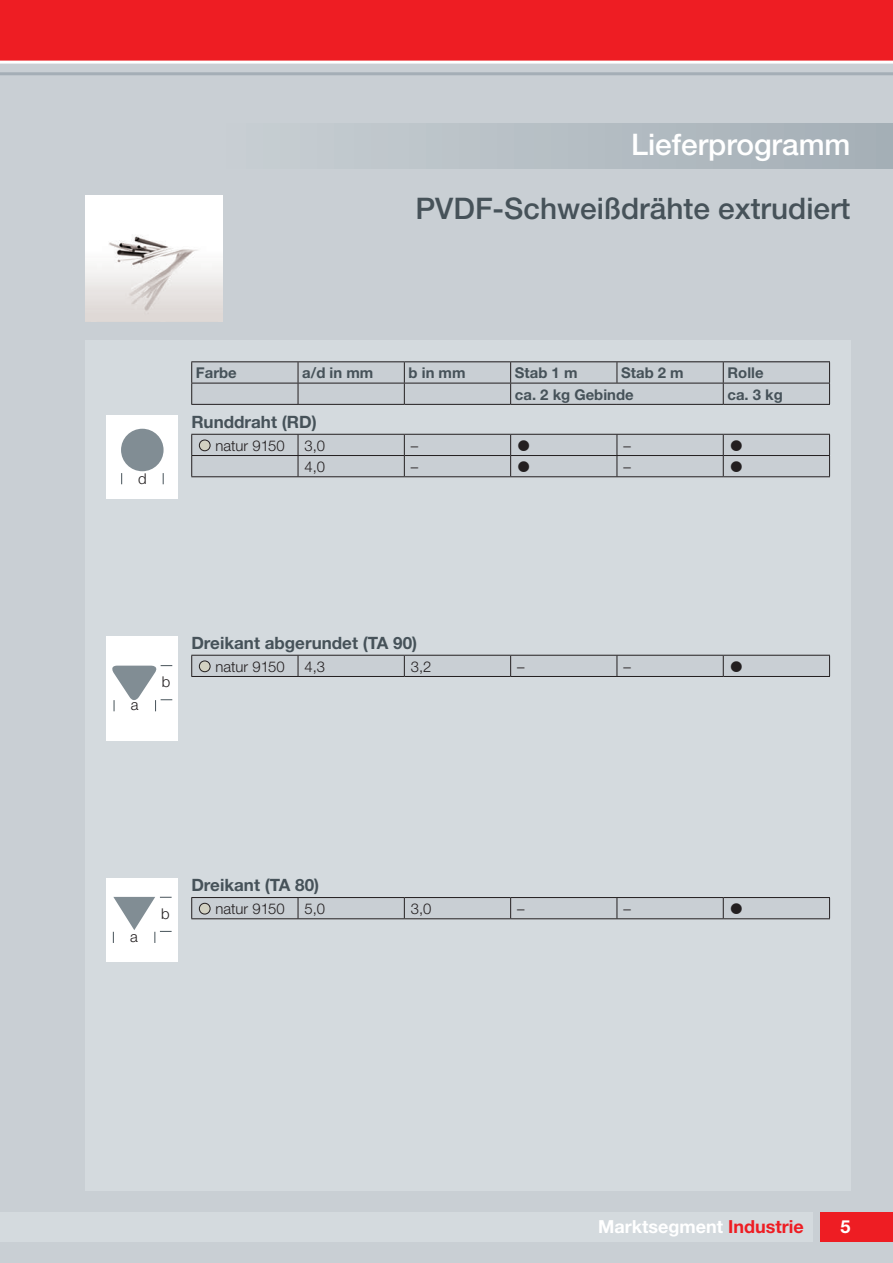
<style>
.page{position:relative;width:893px;height:1263px;background:#c9cfd4}
.page>*{position:absolute;margin:0;border:0;box-sizing:border-box;transform-origin:0 0}
.t1{font:500 29.7px "Helvetica Neue";color:#465259}
.t2{font:500 29.7px "Helvetica Neue";color:#fff}
.t3{font:700 18px "Helvetica Neue";color:#fff}
.t4{font:700 16.95px "Helvetica Neue";color:#465259}
.t5{font:300 14.85px "Helvetica Neue";color:#231f20}
.t6{font:700 14.85px "Helvetica Neue";color:#465259}
.s1{color:#ee1d23}
</style>
<div class="page">
<div style="left:0;top:0;width:893px;height:62px;background:#ee1d23"></div>
<hr style="left:0;top:61px;width:893px;height:3px;background:#fff">
<hr style="left:0;top:72px;width:893px;height:3px;background:#a4aeb6">
<div style="left:0;top:1212px;width:812px;height:30px;background:#d4dade"></div>
<div style="left:821px;top:1212px;width:72px;height:30px;background:#ee1d23"></div>
<div style="left:43px;top:123px;width:850px;height:46px;background:linear-gradient(to right,#cfd4d9,#a5b0b7)"></div>
<div style="left:85px;top:340px;width:765px;height:851px;background:#d4dade"></div>
<div style="left:106px;top:415px;width:72px;height:83px;background:#fff"></div>
<div style="left:121px;top:429px;width:43px;height:42px;background:#818d94;border-radius:50%"></div>
<hr style="left:191px;top:676px;width:107px;height:1px;background:#231f20">
<hr style="left:298px;top:676px;width:106px;height:1px;background:#231f20">
<hr style="left:404px;top:676px;width:107px;height:1px;background:#231f20">
<hr style="left:511px;top:676px;width:106px;height:1px;background:#231f20">
<hr style="left:617px;top:676px;width:106px;height:1px;background:#231f20">
<hr style="left:723px;top:676px;width:107px;height:1px;background:#231f20">
<div style="left:106px;top:636px;width:72px;height:105px;background:#fff"></div>
<svg style="left:112px;top:665px;width:60px;height:46px"></svg>
<div style="left:106px;top:878px;width:72px;height:84px;background:#fff"></div>
<svg style="left:113px;top:897px;width:59px;height:46px"></svg>
<img style="left:85px;top:196px;width:137px;height:125px">
<hr style="left:191px;top:361px;width:107px;height:1px;background:#231f20">
<hr style="left:298px;top:361px;width:106px;height:1px;background:#231f20">
<hr style="left:404px;top:361px;width:107px;height:1px;background:#231f20">
<hr style="left:511px;top:361px;width:106px;height:1px;background:#231f20">
<hr style="left:617px;top:361px;width:106px;height:1px;background:#231f20">
<hr style="left:723px;top:361px;width:107px;height:1px;background:#231f20">
<svg style="left:191px;top:362px;width:639px;height:42px"></svg>
<hr style="left:191px;top:404px;width:107px;height:1px;background:#231f20">
<hr style="left:298px;top:404px;width:106px;height:1px;background:#231f20">
<hr style="left:404px;top:404px;width:107px;height:1px;background:#231f20">
<hr style="left:511px;top:404px;width:106px;height:1px;background:#231f20">
<hr style="left:617px;top:404px;width:106px;height:1px;background:#231f20">
<hr style="left:723px;top:404px;width:107px;height:1px;background:#231f20">
<svg style="left:191px;top:434px;width:639px;height:43px"></svg>
<svg style="left:191px;top:655px;width:639px;height:21px"></svg>
<svg style="left:191px;top:897px;width:639px;height:22px"></svg>
<h1 class="t2" style="left:631px;top:127px;width:221px">Lieferprogramm</h1>
<h1 class="t1" style="left:415px;top:191px;width:436px">PVDF-Schweißdrähte extrudiert</h1>
<p class="t5" style="left:138px;top:470px;width:10px">d</p>
<p class="t6" style="left:196px;top:364px;width:42px">Farbe</p>
<p class="t6" style="left:302px;top:364px;width:73px">a/d in mm</p>
<p class="t6" style="left:409px;top:364px;width:58px">b in mm</p>
<p class="t6" style="left:515px;top:364px;width:64px">Stab 1 m</p>
<p class="t6" style="left:621px;top:364px;width:64px">Stab 2 m</p>
<p class="t6" style="left:727px;top:364px;width:38px">Rolle</p>
<p class="t6" style="left:515px;top:385px;width:120px">ca. 2 kg Gebinde</p>
<p class="t6" style="left:727px;top:385px;width:57px">ca. 3 kg</p>
<p class="t4" style="left:191px;top:411px;width:127px">Runddraht (RD)</p>
<p class="t5" style="left:215px;top:436px;width:71px">natur 9150</p>
<p class="t5" style="left:304px;top:436px;width:22px">3,0</p>
<p class="t5" style="left:411px;top:436px;width:9px">–</p>
<p class="t5" style="left:623px;top:436px;width:9px">–</p>
<p class="t5" style="left:304px;top:458px;width:22px">4,0</p>
<p class="t5" style="left:411px;top:458px;width:9px">–</p>
<p class="t5" style="left:623px;top:458px;width:9px">–</p>
<p class="t5" style="left:131px;top:696px;width:9px">a</p>
<p class="t5" style="left:162px;top:673px;width:10px">b</p>
<p class="t4" style="left:191px;top:633px;width:227px">Dreikant abgerundet (TA 90)</p>
<p class="t5" style="left:215px;top:657px;width:71px">natur 9150</p>
<p class="t5" style="left:304px;top:657px;width:22px">4,3</p>
<p class="t5" style="left:411px;top:657px;width:22px">3,2</p>
<p class="t5" style="left:517px;top:657px;width:9px">–</p>
<p class="t5" style="left:623px;top:657px;width:9px">–</p>
<p class="t5" style="left:130px;top:927px;width:9px">a</p>
<p class="t5" style="left:161px;top:904px;width:10px">b</p>
<p class="t4" style="left:191px;top:875px;width:129px">Dreikant (TA 80)</p>
<p class="t5" style="left:215px;top:900px;width:71px">natur 9150</p>
<p class="t5" style="left:304px;top:900px;width:22px">5,0</p>
<p class="t5" style="left:411px;top:900px;width:22px">3,0</p>
<p class="t5" style="left:517px;top:900px;width:9px">–</p>
<p class="t5" style="left:623px;top:900px;width:9px">–</p>
<p class="t3" style="left:598px;top:1215px;width:207px">Marktsegment <span class="s1">Industrie</span></p>
<p class="t3" style="left:840px;top:1215px;width:12px">5</p>
</div>
